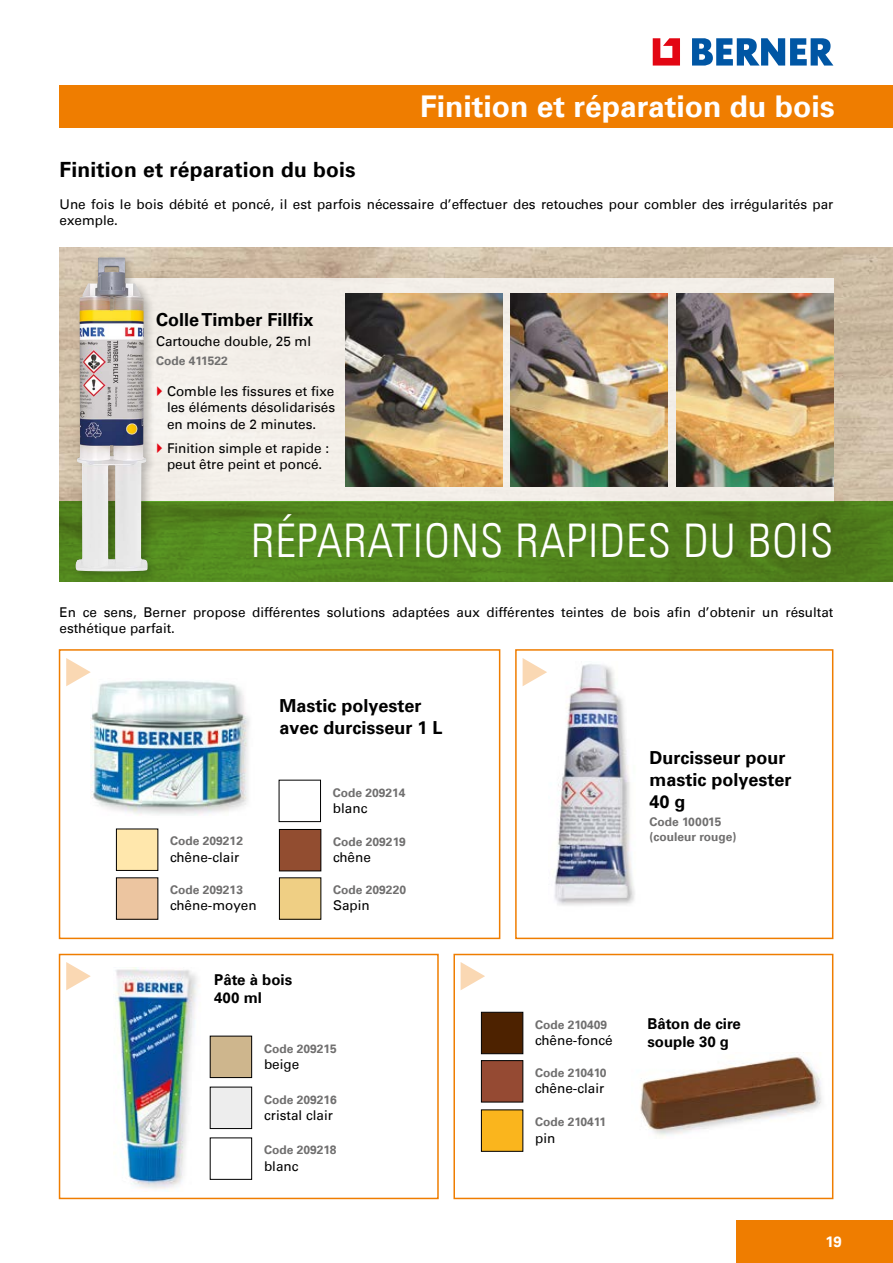
<style>
.page{position:relative;width:893px;height:1263px;background:#fff}
.page>*{position:absolute;margin:0;border:0;box-sizing:border-box;transform-origin:0 0}
.t1{font:300 condensed 46.5px "Univers LT";letter-spacing:.02em;color:#fff}
.t2{font:700 30px "Univers LT";color:#fff}
.t3{font:700 21px "Univers LT";letter-spacing:.01em;color:#000}
.t4{font:700 18px/21.6px "Univers LT";color:#000}
.t5{font:700 15px/18px "Univers LT";color:#000}
.t6{font:700 15px "Univers LT";color:#fff}
.t7{font:13.5px/16.2px "Univers LT";color:#000}
.t8{font:700 12px/14.4px "Univers LT";color:#706f6f}
</style>
<div class="page">
<svg style="left:692px;top:38px;width:141px;height:28px"></svg>
<svg style="left:653px;top:38px;width:27px;height:28px"></svg>
<img style="left:60px;top:247px;width:833px;height:255px">
<div style="left:116px;top:279px;width:717px;height:223px;background:#f3eee8"></div>
<div style="left:736px;top:1220px;width:157px;height:43px;background:#ef7d00"></div>
<div style="left:60px;top:85px;width:833px;height:43px;background:#ef7d00"></div>
<img style="left:91px;top:680px;width:159px;height:135px">
<img style="left:553px;top:664px;width:82px;height:242px">
<img style="left:115px;top:968px;width:84px;height:221px">
<img style="left:640px;top:1056px;width:182px;height:81px">
<img style="left:345px;top:294px;width:157px;height:192px">
<img style="left:511px;top:294px;width:157px;height:192px">
<img style="left:676px;top:294px;width:157px;height:192px">
<div style="left:210px;top:1036px;width:42px;height:41px;background:#ceb68d"></div>
<div style="left:210px;top:1036px;width:42px;height:42px;border:1px solid #000"></div>
<div style="left:210px;top:1087px;width:42px;height:41px;background:#ededed"></div>
<div style="left:210px;top:1087px;width:42px;height:42px;border:1px solid #000"></div>
<div style="left:481px;top:1060px;width:42px;height:42px;background:#954a33;border:1px solid #000"></div>
<div style="left:481px;top:1012px;width:42px;height:42px;background:#4d2200;border:1px solid #000"></div>
<div style="left:481px;top:1110px;width:42px;height:41px;background:#fab51d"></div>
<div style="left:59px;top:649px;width:441px;height:290px;border:2px solid #ef7d00"></div>
<div style="left:59px;top:954px;width:380px;height:245px;border:2px solid #ef7d00"></div>
<div style="left:515px;top:649px;width:318px;height:290px;border:2px solid #ef7d00"></div>
<div style="left:453px;top:954px;width:380px;height:245px;border:2px solid #ef7d00"></div>
<div style="left:116px;top:829px;width:42px;height:41px;background:#ffe7ac"></div>
<div style="left:116px;top:829px;width:42px;height:42px;border:1px solid #000"></div>
<div style="left:116px;top:878px;width:42px;height:41px;background:#ecc5a0"></div>
<div style="left:279px;top:829px;width:42px;height:42px;background:#924d30"></div>
<div style="left:279px;top:829px;width:42px;height:42px;border:1px solid #000"></div>
<div style="left:279px;top:878px;width:42px;height:41px;background:#efcf84"></div>
<div style="left:279px;top:780px;width:42px;height:42px;border:1px solid #000"></div>
<svg style="left:66px;top:658px;width:25px;height:28px"></svg>
<svg style="left:66px;top:962px;width:25px;height:28px"></svg>
<svg style="left:461px;top:962px;width:24px;height:28px"></svg>
<svg style="left:523px;top:658px;width:24px;height:28px"></svg>
<svg style="left:60px;top:502px;width:833px;height:80px;background:#50821c"></svg>
<div style="left:72px;top:253px;width:88px;height:330px;background:#000;opacity:.25"></div>
<img style="left:76px;top:257px;width:72px;height:314px">
<svg style="left:157px;top:386px;width:3px;height:10px"></svg>
<svg style="left:157px;top:443px;width:3px;height:10px"></svg>
<h2 class="t2" style="left:420px;top:89px;width:416px">Finition et réparation du bois</h2>
<h3 class="t3" style="left:60px;top:157px;width:298px">Finition et réparation du bois</h3>
<p class="t7" style="left:60px;top:196px;width:775px">Une fois le bois débité et poncé, il est parfois nécessaire d’effectuer des retouches pour combler des irrégularités par exemple.</p>
<h3 class="t4" style="left:156px;top:308px;width:159px">Colle Timber Fillfix</h3>
<p class="t7" style="left:156px;top:333px;width:157px">Cartouche double, 25 ml</p>
<p class="t8" style="left:156px;top:353px;width:73px">Code 411522</p>
<p class="t7" style="left:167px;top:383px;width:170px;text-align:justify">Comble les fissures et fixe les éléments désolidarisés en moins de 2 minutes.</p>
<p class="t7" style="left:167px;top:440px;width:164px">Finition simple et rapide : peut être peint et poncé.</p>
<h1 class="t1" style="left:251px;top:513px;width:584px">RÉPARATIONS RAPIDES DU BOIS</h1>
<p class="t7" style="left:60px;top:604px;width:775px">En ce sens, Berner propose différentes solutions adaptées aux différentes teintes de bois afin d’obtenir un résultat esthétique parfait.</p>
<h3 class="t4" style="left:280px;top:695px;width:165px">Mastic polyester avec durcisseur 1 L</h3>
<p class="t8" style="left:170px;top:834px;width:74px">Code 209212</p>
<p class="t7" style="left:170px;top:849px;width:71px">chêne-clair</p>
<p class="t8" style="left:170px;top:883px;width:74px">Code 209213</p>
<p class="t7" style="left:170px;top:898px;width:88px">chêne-moyen</p>
<p class="t5" style="left:214px;top:971px;width:80px">Pâte à bois<br>400 ml</p>
<p class="t8" style="left:333px;top:785px;width:74px">Code 209214</p>
<p class="t7" style="left:333px;top:800px;width:36px">blanc</p>
<p class="t8" style="left:333px;top:834px;width:74px">Code 209219</p>
<p class="t7" style="left:333px;top:849px;width:39px">chêne</p>
<p class="t8" style="left:333px;top:883px;width:74px">Code 209220</p>
<p class="t7" style="left:333px;top:898px;width:38px">Sapin</p>
<p class="t8" style="left:264px;top:1041px;width:74px">Code 209215</p>
<p class="t7" style="left:264px;top:1056px;width:37px">beige</p>
<p class="t8" style="left:264px;top:1092px;width:74px">Code 209216</p>
<p class="t7" style="left:264px;top:1107px;width:71px">cristal clair</p>
<p class="t8" style="left:264px;top:1143px;width:74px">Code 209218</p>
<p class="t7" style="left:264px;top:1158px;width:36px">blanc</p>
<h3 class="t4" style="left:649px;top:747px;width:144px">Durcisseur pour mastic polyester<br>40 g</h3>
<p class="t8" style="left:649px;top:815px;width:88px">Code 100015 (couleur rouge)</p>
<p class="t8" style="left:535px;top:1017px;width:73px">Code 210409</p>
<p class="t7" style="left:535px;top:1032px;width:79px">chêne-foncé</p>
<p class="t8" style="left:535px;top:1066px;width:73px">Code 210410</p>
<p class="t7" style="left:535px;top:1080px;width:71px">chêne-clair</p>
<p class="t8" style="left:535px;top:1115px;width:72px">Code 210411</p>
<p class="t7" style="left:535px;top:1130px;width:22px">pin</p>
<p class="t5" style="left:647px;top:1015px;width:95px">Bâton de cire souple 30 g</p>
<p class="t6" style="left:826px;top:1233px;width:18px">19</p>
</div>
